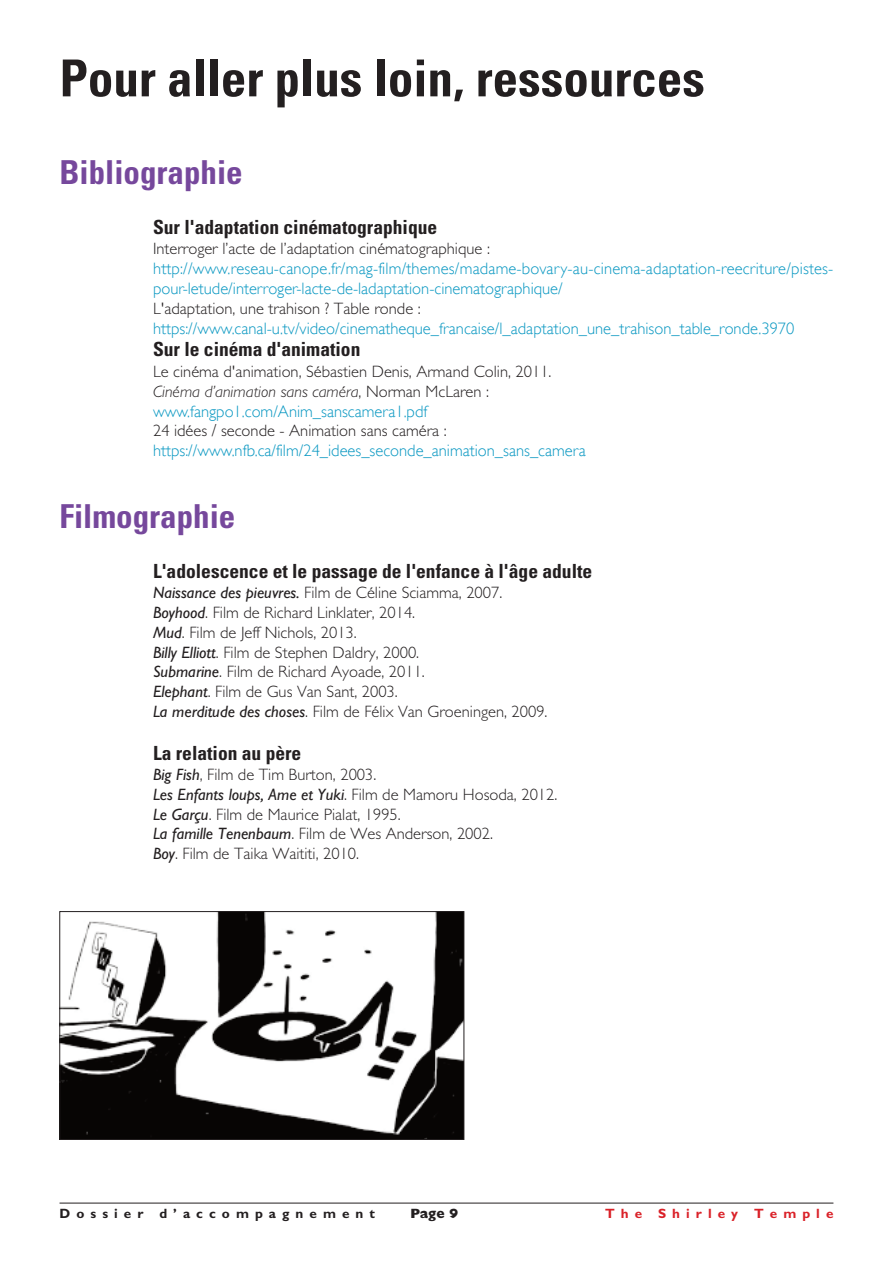
<style>
.page{position:relative;width:893px;height:1263px;background:#fff}
.page>*{position:absolute;margin:0;border:0;box-sizing:border-box;transform-origin:0 0}
.t1{font:700 condensed 51px "Univers";color:#231f20}
.t2{font:700 condensed 33px "Univers";color:#76489c}
.t3{font:700 condensed 19.5px "Univers";color:#231f20}
.t4{font:300 16.5px/19.8px "M Gill Sans";color:#231f20}
.t5{font:300 16.5px/19.8px "Gill Sans";color:#0a98c2}
.t6{font:700 13.5px "M Gill Sans";letter-spacing:.45em;color:#231f20}
.t7{font:700 13.5px "M Gill Sans";letter-spacing:.45em;color:#da2128}
.t8{font:800 13.5px "M Gill Sans";color:#231f20}
.s1{font-style:italic}
.s2{font-weight:400;font-style:italic}
</style>
<div class="page">
<hr style="left:60px;top:1203px;width:773px;height:1px;background:#231f20">
<img style="left:62px;top:913px;width:400px;height:225px">
<div style="left:60px;top:911px;width:404px;height:229px;border:1px solid #231f20"></div>
<h1 class="t1" style="left:60px;top:60px;width:647px">Pour aller plus loin, ressources</h1>
<h2 class="t2" style="left:60px;top:160px;width:185px">Bibliographie</h2>
<p class="t3" style="left:153px;top:220px;width:286px">Sur l'adaptation cinématographique</p>
<p class="t4" style="left:153px;top:241px;width:338px">Interroger l’acte de l’adaptation cinématographique :</p>
<p class="t5" style="left:153px;top:259px;width:682px">http://www.reseau-canope.fr/mag-film/themes/madame-bovary-au-cinema-adaptation-reecriture/pistes&shy;pour-letude/interroger-lacte-de-ladaptation-cinematographique/</p>
<p class="t4" style="left:153px;top:300px;width:269px">L'adaptation, une trahison ? Table ronde :</p>
<p class="t5" style="left:153px;top:318px;width:643px">https://www.canal-u.tv/video/cinematheque_francaise/l_adaptation_une_trahison_table_ronde.3970</p>
<p class="t3" style="left:153px;top:342px;width:209px">Sur le cinéma d'animation</p>
<p class="t4" style="left:153px;top:363px;width:400px">Le cinéma d'animation, Sébastien Denis, Armand Colin, 2011.<br><span class="s1">Cinéma d’animation sans caméra</span>, Norman McLaren :</p>
<p class="t5" style="left:153px;top:401px;width:276px">www.fangpo1.com/Anim_sanscamera1.pdf</p>
<p class="t4" style="left:153px;top:423px;width:295px">24 idées / seconde - Animation sans caméra :</p>
<p class="t5" style="left:153px;top:441px;width:434px">https://www.nfb.ca/film/24_idees_seconde_animation_sans_camera</p>
<h2 class="t2" style="left:60px;top:504px;width:177px">Filmographie</h2>
<p class="t3" style="left:153px;top:564px;width:441px">L'adolescence et le passage de l'enfance à l'âge adulte</p>
<p class="t4" style="left:153px;top:585px;width:396px"><span class="s2">Naissance des pieuvres.</span> Film de Céline Sciamma, 2007.<br><span class="s2">Boyhood</span>. Film de Richard Linklater, 2014.<br><span class="s2">Mud</span>. Film de Jeff Nichols, 2013.<br><span class="s2">Billy Elliott</span>. Film de Stephen Daldry, 2000.<br><span class="s2">Submarine</span>. Film de Richard Ayoade, 2011.<br><span class="s2">Elephant</span>. Film de Gus Van Sant, 2003.<br><span class="s2">La merditude des choses</span>. Film de Félix Van Groeningen, 2009.</p>
<p class="t3" style="left:153px;top:745px;width:150px">La relation au père</p>
<p class="t4" style="left:153px;top:766px;width:406px"><span class="s2">Big Fish</span>, Film de Tim Burton, 2003.<br><span class="s2">Les Enfants loups, Ame et Yuki</span>. Film de Mamoru Hosoda, 2012.<br><span class="s2">Le Garçu</span>. Film de Maurice Pialat, 1995.<br><span class="s2">La famille Tenenbaum</span>. Film de Wes Anderson, 2002.<br><span class="s2">Boy</span>. Film de Taika Waititi, 2010.</p>
<p class="t6" style="left:60px;top:1208px;width:317px">Dossier d’accompagnement</p>
<p class="t8" style="left:410px;top:1208px;width:49px">Page 9</p>
<p class="t7" style="left:605px;top:1208px;width:230px">The Shirley Temple</p>
</div>
